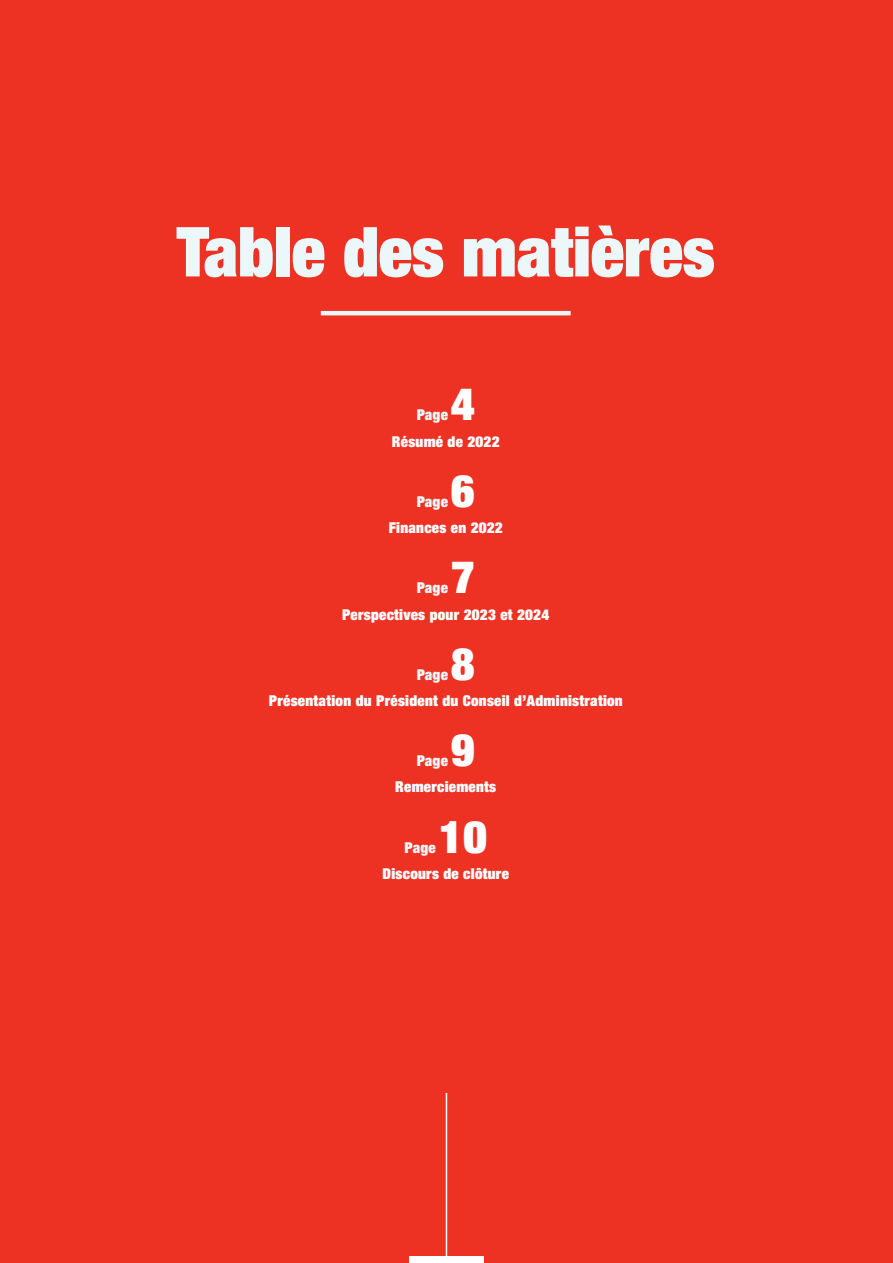
<style>
.page{position:relative;width:893px;height:1263px;background:#ed3123}
.page>*{position:absolute;margin:0;border:0;box-sizing:border-box;transform-origin:0 0}
.t1{font:900 condensed 69px "Helvetica Neue LT Std";color:#ecf7fa}
.t2{font:900 condensed 45px "Helvetica Neue LT Std";color:#fff}
.t3{font:900 condensed 15px "Helvetica Neue LT Std";letter-spacing:.02em;color:#fff}
.t4{font:900 condensed 15px "Helvetica Neue LT Std";letter-spacing:.02em;color:#ecf7fa}
</style>
<div class="page">
<hr style="left:446px;top:1093px;width:1px;height:170px;background:#fff">
<div style="left:409px;top:1256px;width:75px;height:7px;background:#fff"></div>
<hr style="left:321px;top:311px;width:250px;height:4px;background:#ecf7fa">
<h1 class="t1" style="left:177px;top:208px;width:539px">Table des matières</h1>
<h2 class="t2" style="left:451px;top:376px;width:25px">4</h2>
<p class="t3" style="left:392px;top:432px;width:109px">Résumé de 2022</p>
<p class="t4" style="left:417px;top:405px;width:33px">Page</p>
<h2 class="t2" style="left:451px;top:462px;width:25px">6</h2>
<p class="t3" style="left:389px;top:518px;width:116px">Finances en 2022</p>
<p class="t4" style="left:417px;top:492px;width:33px">Page</p>
<h2 class="t2" style="left:451px;top:548px;width:25px">7</h2>
<p class="t3" style="left:342px;top:605px;width:208px">Perspectives pour 2023 et 2024</p>
<p class="t4" style="left:417px;top:578px;width:33px">Page</p>
<h2 class="t2" style="left:451px;top:635px;width:25px">8</h2>
<p class="t3" style="left:269px;top:691px;width:356px">Présentation du Président du Conseil d’Administration</p>
<p class="t4" style="left:417px;top:665px;width:33px">Page</p>
<h2 class="t2" style="left:451px;top:721px;width:25px">9</h2>
<p class="t3" style="left:395px;top:777px;width:102px">Remerciements</p>
<p class="t4" style="left:417px;top:751px;width:33px">Page</p>
<h2 class="t2" style="left:439px;top:808px;width:49px">10</h2>
<p class="t3" style="left:382px;top:864px;width:128px">Discours de clôture</p>
<p class="t4" style="left:405px;top:837px;width:33px">Page</p>
</div>
